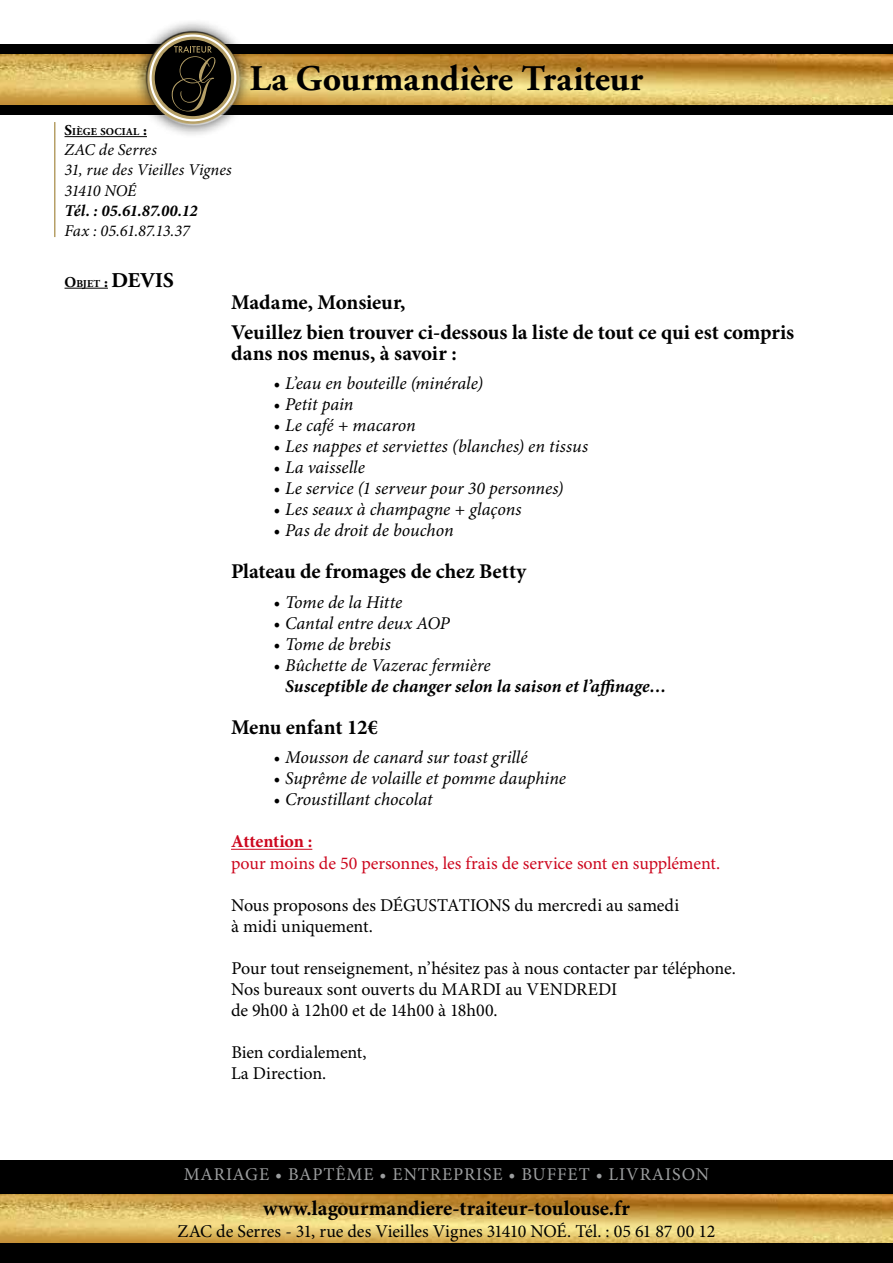
<style>
.page{position:relative;width:893px;height:1263px;background:#fff}
.page>*{position:absolute;margin:0;border:0;box-sizing:border-box;transform-origin:0 0}
.t1{font:700 36px "Adobe Garamond Pro";color:#000}
.t2{font:700 21px/29.5px "Minion Pro";letter-spacing:-.005em;color:#000}
.t3{font:700 21px "Adobe Garamond Pro";color:#000}
.t4{font:italic 18px "Minion Pro";color:#000}
.t5{font:18px/21px "Minion Pro";letter-spacing:-.005em;color:#000}
.t6{font:18px "Minion Pro";letter-spacing:-.005em;color:#cd071e}
.t7{font:italic 700 18px "Minion Pro";color:#000}
.t8{font:18px "Minion Pro";letter-spacing:.05em;color:#9c9e9f}
.t9{font:700 18px "Minion Pro";letter-spacing:-.01em;color:#cd071e}
.t10{font:italic 16.5px/19.8px "Minion Pro";color:#000}
.t11{font:italic 700 16.5px "Minion Pro";letter-spacing:-.01em;color:#000}
.t12{font:italic 16.5px "Minion Pro";letter-spacing:-.035em;color:#000}
.t13{font:700 10.5px "Adobe Garamond Pro";letter-spacing:.02em;color:#000}
.s1{font-size:15px}
.s2{font-size:10.5px}
</style>
<div class="page">
<img style="left:0;top:54px;width:893px;height:51px">
<img style="left:0;top:1193px;width:893px;height:51px">
<div style="left:0;top:44px;width:893px;height:10px;background:#000"></div>
<div style="left:0;top:1160px;width:893px;height:33px;background:#000"></div>
<div style="left:0;top:1244px;width:893px;height:19px;background:#000"></div>
<div style="left:0;top:105px;width:893px;height:9px;background:#000"></div>
<div style="left:133px;top:18px;width:120px;height:120px;background:#000;opacity:.75"></div>
<div style="left:150px;top:58px;width:90px;height:67px;background:#fff;opacity:.75"></div>
<div style="left:146px;top:31px;width:91px;height:78px;background:#000;opacity:.75"></div>
<hr style="left:231px;top:849px;width:81px;height:1px;background:#cd071e">
<hr style="left:65px;top:136px;width:82px;height:1px;background:#000">
<hr style="left:65px;top:288px;width:43px;height:1px;background:#000">
<hr style="left:54px;top:122px;width:2px;height:115px;background:#b6a067">
<p class="t13" style="left:65px;top:126px;width:84px"><span class="s1">S</span>IÈGE SOCIAL <span class="s1">:</span></p>
<p class="t10" style="left:65px;top:140px;width:169px">ZAC de Serres<br>31, rue des Vieilles Vignes</p>
<p class="t12" style="left:65px;top:181px;width:73px">31410 NOÉ</p>
<p class="t11" style="left:65px;top:201px;width:135px">Tél. : 05.61.87.00.12</p>
<p class="t10" style="left:65px;top:221px;width:127px">Fax : 05.61.87.13.37</p>
<p class="t3" style="left:65px;top:268px;width:111px"><span class="s1">O</span><span class="s2">BJET</span> <span class="s1">:</span> DEVIS</p>
<h1 class="t1" style="left:250px;top:57px;width:395px">La Gourmandière Traiteur</h1>
<p class="t2" style="left:231px;top:289px;width:565px">Madame, Monsieur,<br>Veuillez bien trouver ci-dessous la liste de tout ce qui est compris</p>
<p class="t2" style="left:231px;top:339px;width:227px">dans nos menus, à savoir :</p>
<p class="t4" style="left:274px;top:373px;width:211px">• L’eau en bouteille (minérale)</p>
<p class="t4" style="left:274px;top:394px;width:81px">• Petit pain</p>
<p class="t4" style="left:274px;top:415px;width:144px">• Le café + macaron</p>
<p class="t4" style="left:274px;top:436px;width:316px">• Les nappes et serviettes (blanches) en tissus</p>
<p class="t4" style="left:274px;top:457px;width:93px">• La vaisselle</p>
<p class="t4" style="left:274px;top:478px;width:291px">• Le service (1 serveur pour 30 personnes)</p>
<p class="t4" style="left:274px;top:499px;width:250px">• Les seaux à champagne + glaçons</p>
<p class="t4" style="left:274px;top:520px;width:182px">• Pas de droit de bouchon</p>
<p class="t2" style="left:231px;top:558px;width:297px">Plateau de fromages de chez Betty</p>
<p class="t4" style="left:274px;top:591px;width:130px">• Tome de la Hitte</p>
<p class="t4" style="left:274px;top:612px;width:178px">• Cantal entre deux AOP</p>
<p class="t4" style="left:274px;top:633px;width:119px">• Tome de brebis</p>
<p class="t4" style="left:274px;top:654px;width:219px">• Bûchette de Vazerac fermière</p>
<p class="t7" style="left:285px;top:675px;width:383px">Susceptible de changer selon la saison et l’affinage…</p>
<p class="t2" style="left:231px;top:713px;width:148px">Menu enfant 12€</p>
<p class="t4" style="left:274px;top:747px;width:256px">• Mousson de canard sur toast grillé</p>
<p class="t4" style="left:274px;top:768px;width:294px">• Suprême de volaille et pomme dauphine</p>
<p class="t4" style="left:274px;top:789px;width:161px">• Croustillant chocolat</p>
<p class="t9" style="left:231px;top:831px;width:83px">Attention :</p>
<p class="t6" style="left:231px;top:852px;width:491px">pour moins de 50 personnes, les frais de service sont en supplément.</p>
<p class="t5" style="left:231px;top:895px;width:450px">Nous proposons des DÉGUSTATIONS du mercredi au samedi à midi uniquement.</p>
<p class="t5" style="left:231px;top:958px;width:506px">Pour tout renseignement, n’hésitez pas à nous contacter par téléphone.<br>Nos bureaux sont ouverts du MARDI au VENDREDI<br>de 9h00 à 12h00 et de 14h00 à 18h00.</p>
<p class="t5" style="left:231px;top:1042px;width:137px">Bien cordialement,<br>La Direction.</p>
<p class="t8" style="left:184px;top:1164px;width:527px">MARIAGE • BAPTÊME • ENTREPRISE • BUFFET • LIVRAISON</p>
<p class="t2" style="left:263px;top:1195px;width:368px">www.lagourmandiere-traiteur-toulouse.fr</p>
<p class="t5" style="left:178px;top:1221px;width:539px">ZAC de Serres - 31, rue des Vieilles Vignes 31410 NOÉ. Tél. : 05 61 87 00 12</p>
</div>
